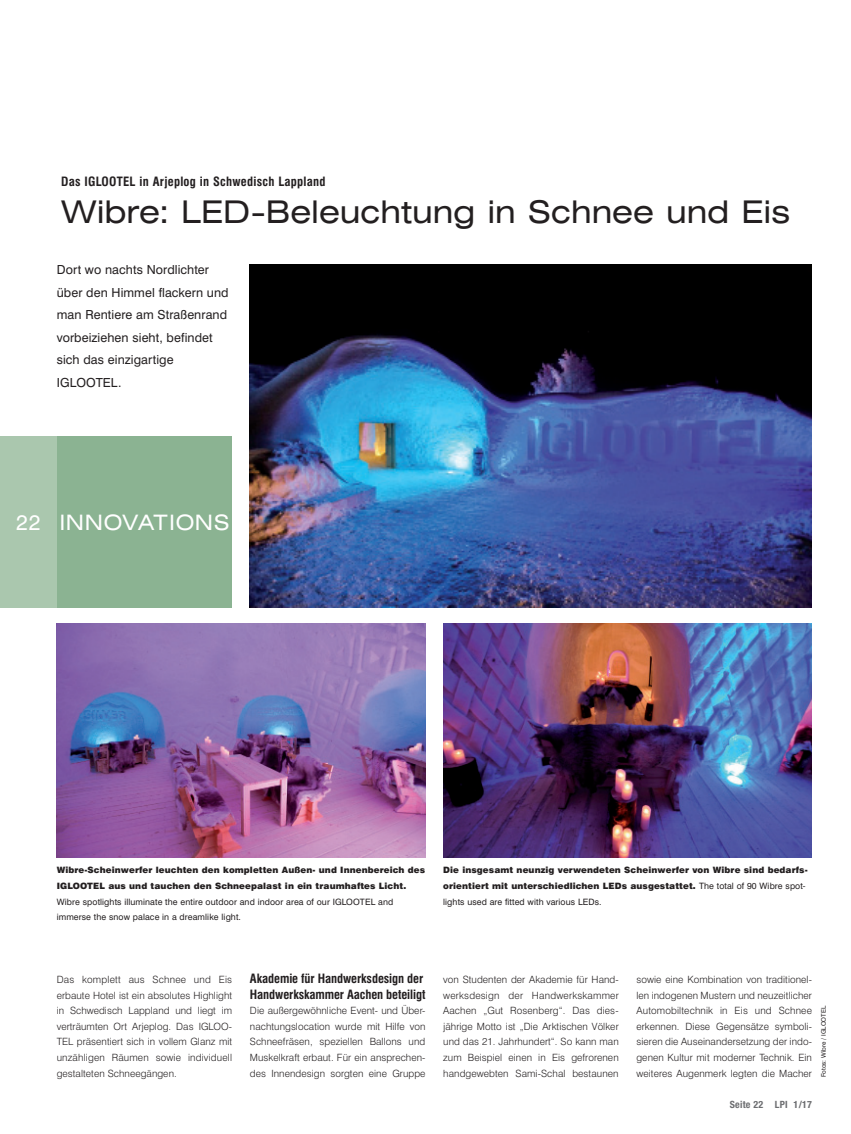
<style>
.page{position:relative;width:851px;height:1134px;background:#fff}
.page>*{position:absolute;margin:0;border:0;box-sizing:border-box;transform-origin:0 0}
.t1{font:expanded 31.25px "Swiss 721 BT";color:#231f20}
.Rubrik_Text{font:expanded 21.25px "Swiss 721 BT";letter-spacing:.03em;color:#fff}
.Seitenzahl{font:21.25px "Swiss 721 BT";color:#fff}
.VS{font:12.5px/22.5px "Swiss 721 BT";letter-spacing:.005em;color:#231f20}
.ZÜ{font:700 condensed 12.5px/15.6px "Swiss 721 BT";letter-spacing:-.01em;color:#231f20}
.DZ{font:700 condensed 12.5px "Swiss 721 BT";letter-spacing:.02em;color:#231f20}
.FT{font:300 10px/15.6px "Swiss 721 BT";letter-spacing:.005em;color:#231f20;text-align:justify}
.Pagina{font:700 condensed 10px "Helvetica Neue";letter-spacing:.02em;color:#6c6d70}
.BU_deutsch{font:900 8.75px/15.6px "Swiss 721 BT";letter-spacing:.01em;color:#231f20}
.fotocredit{font:6.25px "Swiss 721 BT";color:#231f20}
.s1{font-weight:400}
</style>
<div class="page">
<img style="left:250px;top:264px;width:561px;height:344px">
<img style="left:443px;top:623px;width:368px;height:235px">
<img style="left:57px;top:623px;width:368px;height:235px">
<div style="left:57px;top:436px;width:175px;height:172px;background:#8bb392"></div>
<div style="left:0;top:436px;width:57px;height:172px;background:#aac7ae"></div>
<p class="DZ" style="left:61px;top:174px;width:266px">Das IGLOOTEL in Arjeplog in Schwedisch Lappland</p>
<h1 class="t1" style="left:61px;top:194px;width:730px">Wibre: LED-Beleuchtung in Schnee und Eis</h1>
<p class="VS" style="left:57px;top:258px;width:173px">Dort wo nachts Nordlichter über den Himmel flackern und man Rentiere am Straßenrand</p>
<p class="VS" style="left:57px;top:326px;width:157px">vorbeiziehen sieht, befindet sich das einzigartige<br>IGLOOTEL.</p>
<p class="Seitenzahl" style="left:16px;top:509px;width:26px">22</p>
<p class="Rubrik_Text" style="left:59px;top:510px;width:172px">INNOVATIONS</p>
<p class="BU_deutsch" style="left:57px;top:862px;width:370px">Wibre-Scheinwerfer leuchten den kompletten Außen- und Innenbereich des IGLOOTEL aus und tauchen den Schneepalast in ein traumhaftes Licht.<br><span class="s1">Wibre spotlights illuminate the entire outdoor and indoor area of our IGLOOTEL and immerse the snow palace in a dreamlike light.</span></p>
<p class="BU_deutsch" style="left:443px;top:862px;width:366px">Die insgesamt neunzig verwendeten Scheinwerfer von Wibre sind bedarfs&shy;orientiert mit unterschiedlichen LEDs ausgestattet. <span class="s1">The total of 90 Wibre spot&shy;lights used are fitted with various LEDs.</span></p>
<p class="FT" style="left:57px;top:971px;width:177px">Das komplett aus Schnee und Eis erbaute Hotel ist ein absolutes Highlight in Schwedisch Lappland und liegt im verträumten Ort Arjeplog. Das IGLOO-TEL präsentiert sich in vollem Glanz mit unzähligen Räumen sowie individuell gestalteten Schneegängen.</p>
<p class="ZÜ" style="left:250px;top:970px;width:177px">Akademie für Handwerksdesign der<br>Handwerkskammer Aachen beteiligt</p>
<p class="FT" style="left:250px;top:1003px;width:177px">Die außergewöhnliche Event- und Über&shy;nachtungslocation wurde mit Hilfe von Schneefräsen, speziellen Ballons und Muskelkraft erbaut. Für ein ansprechen&shy;des Innendesign sorgten eine Gruppe</p>
<p class="FT" style="left:443px;top:971px;width:177px">von Studenten der Akademie für Hand&shy;werksdesign der Handwerkskammer Aachen „Gut Rosenberg“. Das dies&shy;jährige Motto ist „Die Arktischen Völker und das 21. Jahrhundert“. So kann man zum Beispiel einen in Eis gefrorenen handgewebten Sami-Schal bestaunen</p>
<p class="FT" style="left:636px;top:971px;width:177px">sowie eine Kombination von traditionel&shy;len indogenen Mustern und neuzeitlicher Automobiltechnik in Eis und Schnee erkennen. Diese Gegensätze symboli&shy;sieren die Auseinandersetzung der indo&shy;genen Kultur mit moderner Technik. Ein weiteres Augenmerk legten die Macher</p>
<p class="Pagina" style="left:729px;top:1098px;width:84px">Seite 22 LPI 1/17</p>
<p class="fotocredit" style="left:819px;top:1077px;width:73px;rotate:-90deg">Fotos: Wibre / IGLOOTEL</p>
</div>
